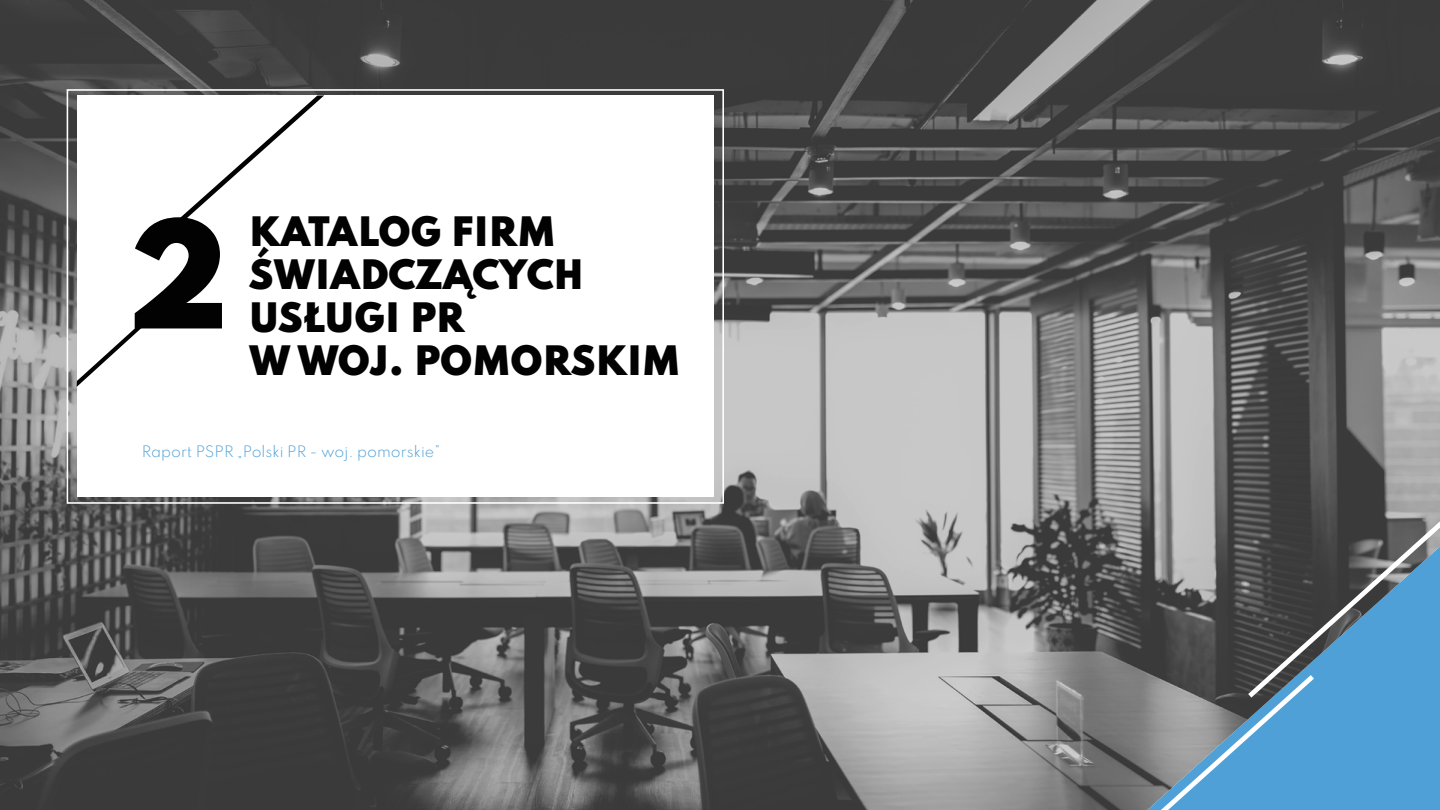
<style>
.page{position:relative;width:1440px;height:810px;background:#fff}
.page>*{position:absolute;margin:0;border:0;box-sizing:border-box;transform-origin:0 0}
.t1{font:900 132.15px "Spartan";color:#020203}
.t2{font:900 36px/43.2px "Spartan";color:#020203}
.t3{font:300 14.02px "Spartan";color:#4ea0d6}
</style>
<div class="page">
<img style="left:0;top:0;width:1440px;height:810px">
<div style="left:77px;top:96px;width:637px;height:401px;background:#fff"></div>
<svg style="left:77px;top:321px;width:69px;height:66px"></svg>
<svg style="left:174px;top:95px;width:150px;height:131px"></svg>
<svg style="left:1161px;top:521px;width:279px;height:289px;background:#5a8099"></svg>
<div style="left:67px;top:89px;width:657px;height:415px;border:2px solid #fff"></div>
<h1 class="t1" style="left:133px;top:176px;width:97px">2</h1>
<p class="t2" style="left:249px;top:209px;width:432px">KATALOG FIRM<br>ŚWIADCZĄCYCH<br>USŁUGI PR<br>W WOJ. POMORSKIM</p>
<p class="t3" style="left:142px;top:441px;width:300px">Raport PSPR „Polski PR - woj. pomorskie”</p>
</div>
